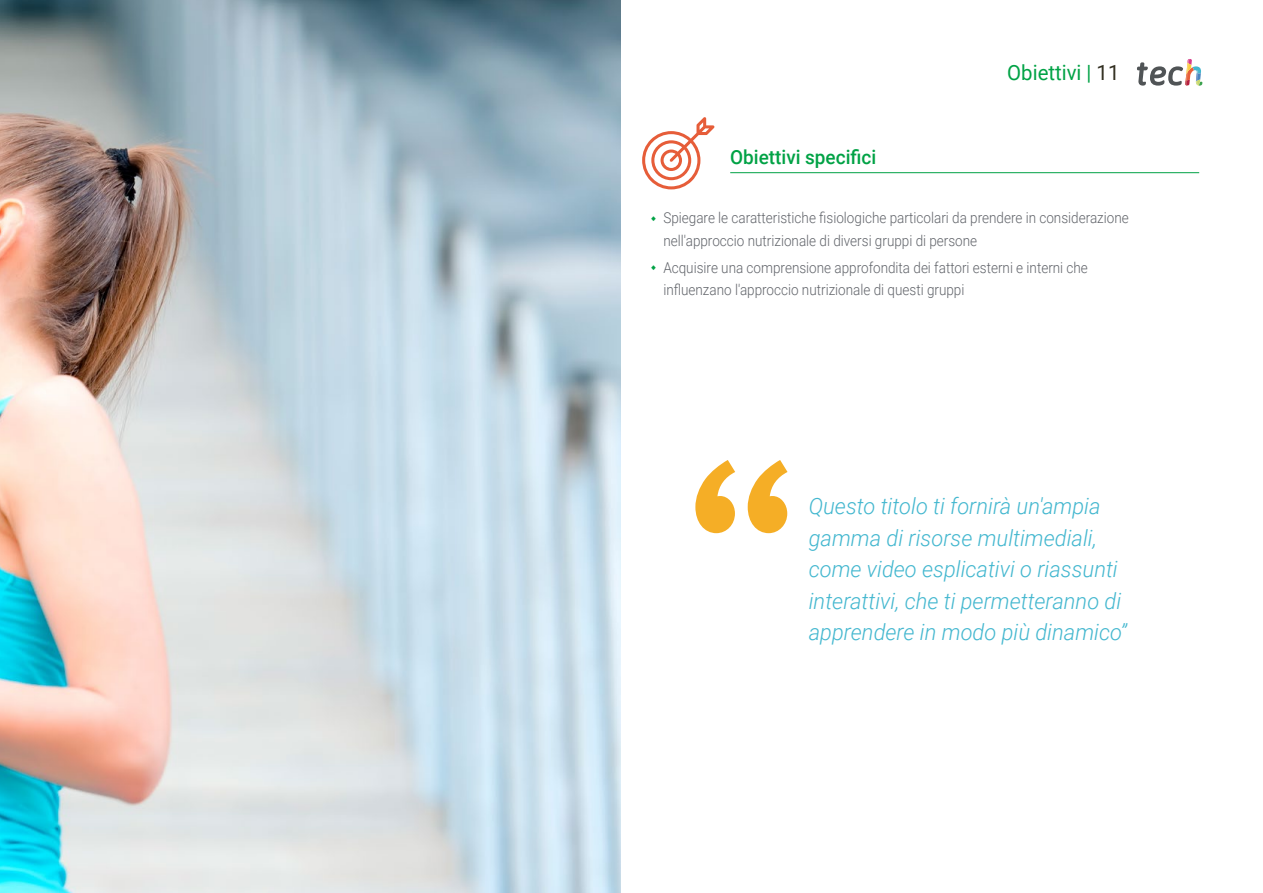
<style>
.page{position:relative;width:1263px;height:893px;background:#fff}
.page>*{position:absolute;margin:0;border:0;box-sizing:border-box;transform-origin:0 0}
.t1{font:italic 300 22.5px/31.5px "Roboto";color:#43b7cf}
.t2{font:21px "Roboto";color:#00a245}
.t3{font:500 19.5px "Roboto";color:#00a245}
.t4{font:300 15px/22.5px "Roboto";color:#61646a;scale:.9 1}
.s1{color:#312e20}
</style>
<div class="page">
<hr style="left:730px;top:172px;width:469px;height:1px;background:#00a245">
<svg style="left:642px;top:117px;width:72px;height:72px"></svg>
<img style="left:0;top:0;width:621px;height:893px">
<svg style="left:695px;top:460px;width:92px;height:73px"></svg>
<svg style="left:1137px;top:59px;width:65px;height:27px"></svg>
<h3 class="t3" style="left:730px;top:144px;width:147px">Obiettivi specifici</h3>
<h2 class="t2" style="left:1007px;top:57px;width:114px">Obiettivi | <span class="s1">11</span></h2>
<p class="t4" style="left:663px;top:206px;width:519px">Spiegare le caratteristiche fisiologiche particolari da prendere in considerazione nell'approccio nutrizionale di diversi gruppi di persone</p>
<p class="t4" style="left:663px;top:255px;width:473px">Acquisire una comprensione approfondita dei fattori esterni e interni che influenzano l'approccio nutrizionale di questi gruppi</p>
<h1 class="t1" style="left:809px;top:490px;width:320px">Questo titolo ti fornirà un'ampia gamma di risorse multimediali, come video esplicativi o riassunti interattivi, che ti permetteranno di apprendere in modo più dinamico”</h1>
</div>
